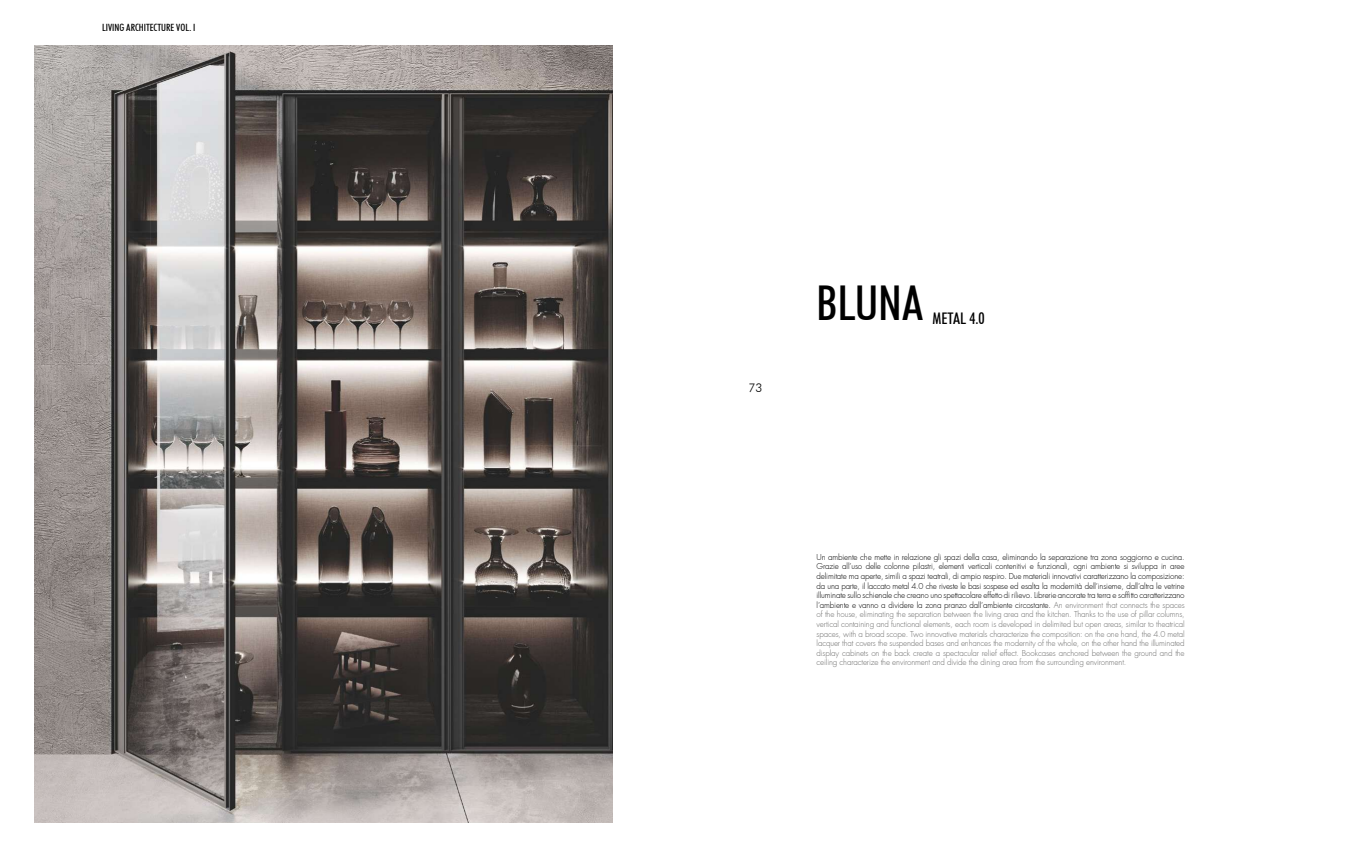
<style>
.page{position:relative;width:1361px;height:851px;background:#fff}
.page>*{position:absolute;margin:0;border:0;box-sizing:border-box;transform-origin:0 0}
.t1{font:500 condensed 48px "Futura BT";color:#000}
.t2{font:500 condensed 16px "Futura BT";color:#000}
.t3{font:300 12px "Futura BT";color:#000}
.t4{font:500 condensed 10px "Futura BT";color:#000}
.t5{font:300 8px/9.6px "Futura";letter-spacing:-.02em;color:#6f6f6e;text-align:justify}
.s1{color:#000}
</style>
<div class="page">
<img style="left:34px;top:45px;width:578px;height:777px">
<p class="t4" style="left:102px;top:21px;width:95px">LIVING ARCHITECTURE VOL. I</p>
<h3 class="t3" style="left:748px;top:380px;width:15px">73</h3>
<h1 class="t1" style="left:816px;top:274px;width:108px">BLUNA</h1>
<h2 class="t2" style="left:932px;top:309px;width:54px">METAL 4.0</h2>
<p class="t5" style="left:816px;top:552px;width:370px"><span class="s1">Un ambiente che mette in relazione gli spazi della casa, eliminando la separazione tra zona soggiorno e cucina.<br>Grazie all’uso delle colonne pilastri, elementi verticali contenitivi e funzionali, ogni ambiente si sviluppa in aree delimitate ma aperte, simili a spazi teatrali, di ampio respiro. Due materiali innovativi caratterizzano la composizione: da una parte, il laccato metal 4.0 che riveste le basi sospese ed esalta la modernità dell’insieme, dall’altra le vetrine illuminate sullo schienale che creano uno spettacolare effetto di rilievo. Librerie ancorate tra terra e soffitto caratterizzano l’ambiente e vanno a dividere la zona pranzo dall’ambiente circostante.</span> An environment that connects the spaces of the house, eliminating the separation between the living area and the kitchen. Thanks to the use of pillar columns, vertical containing and functional elements, each room is developed in delimited but open areas, similar to theatrical spaces, with a broad scope. Two innovative materials characterize the composition: on the one hand, the 4.0 metal lacquer that covers the suspended bases and enhances the modernity of the whole, on the other hand the illuminated display cabinets on the back create a spectacular relief effect. Bookcases anchored between the ground and the ceiling characterize the environment and divide the dining area from the surrounding environment.</p>
</div>
